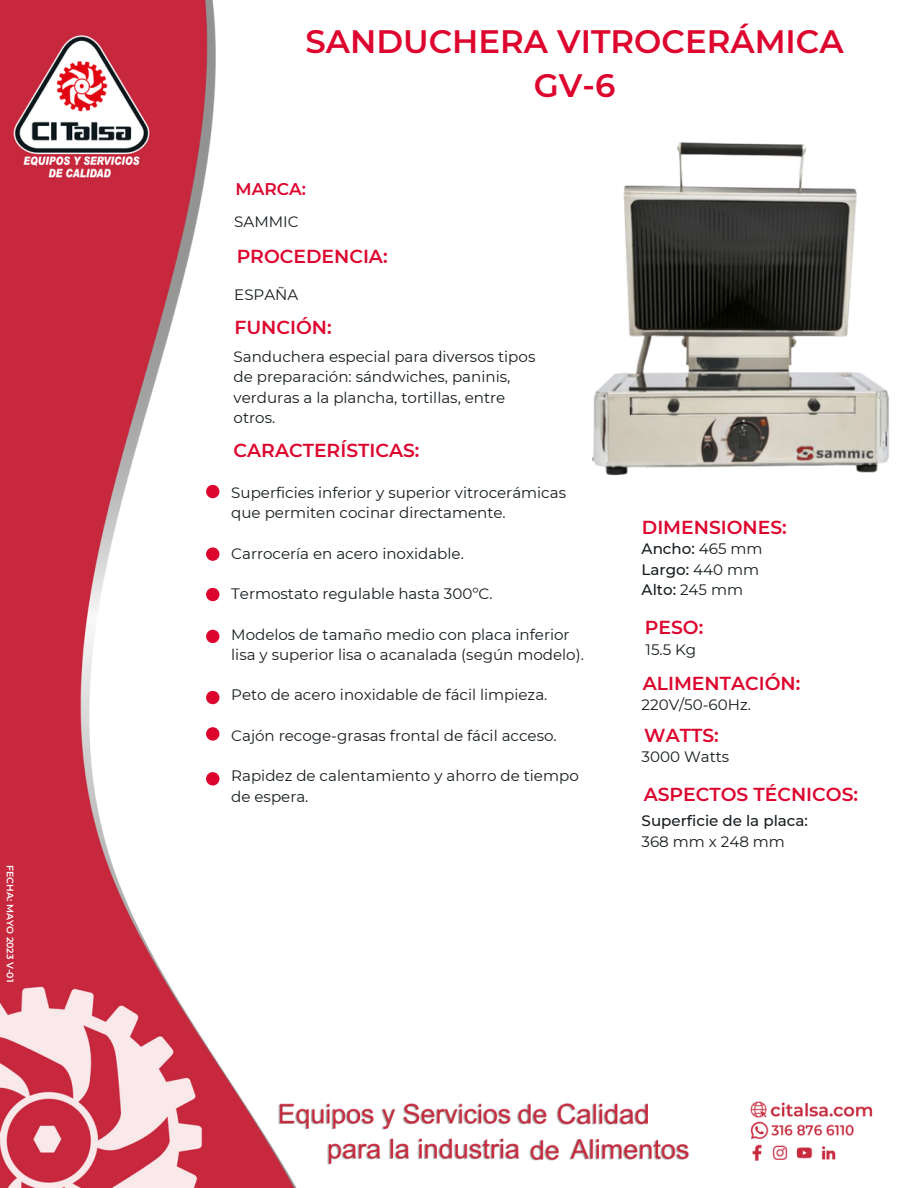
<style>
.page{position:relative;width:918px;height:1188px;background:#fff}
.page>*{position:absolute;margin:0;border:0;box-sizing:border-box;transform-origin:0 0}
.t1{font:600 32.4px/44.2px "Montserrat";color:#dd052e;text-align:center}
.t2{font:600 18.75px "Montserrat";color:#dd052e}
.t3{font:600 16.95px "Montserrat";color:#dd052e}
.t4{font:15.15px/20.2px "Montserrat";color:#161c1f}
.t5{font:500 15.15px "Montserrat";color:#161c1f}
.t6{font:600 9.45px "Montserrat";color:#fff}
.s1{font-weight:400}
</style>
<div class="page">
<img style="left:0;top:0;width:873px;height:1188px">
<div style="left:206px;top:485px;width:13px;height:13px;background:#dd052e;border-radius:50%"></div>
<div style="left:206px;top:547px;width:13px;height:14px;background:#dd052e;border-radius:50%"></div>
<div style="left:206px;top:630px;width:13px;height:13px;background:#dd052e;border-radius:50%"></div>
<div style="left:206px;top:691px;width:13px;height:13px;background:#dd052e;border-radius:50%"></div>
<div style="left:206px;top:727px;width:13px;height:14px;background:#dd052e;border-radius:50%"></div>
<div style="left:206px;top:772px;width:13px;height:14px;background:#dd052e;border-radius:50%"></div>
<div style="left:206px;top:588px;width:13px;height:13px;background:#dd052e;border-radius:50%"></div>
<img style="left:575px;top:133px;width:314px;height:348px">
<p class="t6" style="left:16px;top:865px;width:119px;rotate:90deg">FECHA: MAYO 2023 V-01</p>
<p class="t1" style="left:306px;top:19px;width:540px">SANDUCHERA VITROCERÁMICA<br>GV-6</p>
<p class="t3" style="left:236px;top:179px;width:72px">MARCA:</p>
<p class="t4" style="left:234px;top:212px;width:66px">SAMMIC</p>
<p class="t2" style="left:237px;top:245px;width:152px">PROCEDENCIA:</p>
<p class="t4" style="left:234px;top:284px;width:66px">ESPAÑA</p>
<p class="t2" style="left:234px;top:315px;width:99px">FUNCIÓN:</p>
<p class="t4" style="left:234px;top:347px;width:303px">Sanduchera especial para diversos tipos de preparación: sándwiches, paninis, verduras a la plancha, tortillas, entre otros.</p>
<p class="t2" style="left:234px;top:439px;width:187px">CARACTERÍSTICAS:</p>
<p class="t4" style="left:231px;top:482px;width:336px">Superficies inferior y superior vitrocerámicas que permiten cocinar directamente.</p>
<p class="t4" style="left:231px;top:543px;width:234px">Carrocería en acero inoxidable.</p>
<p class="t4" style="left:231px;top:584px;width:263px">Termostato regulable hasta 300ºC.</p>
<p class="t4" style="left:231px;top:624px;width:354px">Modelos de tamaño medio con placa inferior lisa y superior lisa o acanalada (según modelo).</p>
<p class="t4" style="left:231px;top:685px;width:318px">Peto de acero inoxidable de fácil limpieza.</p>
<p class="t4" style="left:231px;top:725px;width:327px">Cajón recoge-grasas frontal de fácil acceso.</p>
<p class="t4" style="left:231px;top:766px;width:349px">Rapidez de calentamiento y ahorro de tiempo de espera.</p>
<p class="t2" style="left:642px;top:516px;width:146px">DIMENSIONES:</p>
<p class="t5" style="left:642px;top:540px;width:122px">Ancho: <span class="s1">465 mm</span></p>
<p class="t5" style="left:642px;top:560px;width:119px">Largo: <span class="s1">440 mm</span></p>
<p class="t5" style="left:642px;top:580px;width:103px">Alto: <span class="s1">245 mm</span></p>
<p class="t2" style="left:645px;top:616px;width:60px">PESO:</p>
<p class="t4" style="left:646px;top:639px;width:52px">15.5 Kg</p>
<p class="t2" style="left:643px;top:672px;width:159px">ALIMENTACIÓN:</p>
<p class="t4" style="left:642px;top:695px;width:111px">220V/50-60Hz.</p>
<p class="t2" style="left:644px;top:724px;width:76px">WATTS:</p>
<p class="t4" style="left:642px;top:747px;width:89px">3000 Watts</p>
<p class="t2" style="left:644px;top:782px;width:216px">ASPECTOS TÉCNICOS:</p>
<p class="t5" style="left:642px;top:812px;width:168px">Superficie de la placa:</p>
<p class="t4" style="left:642px;top:831px;width:145px">368 mm x 248 mm</p>
</div>
